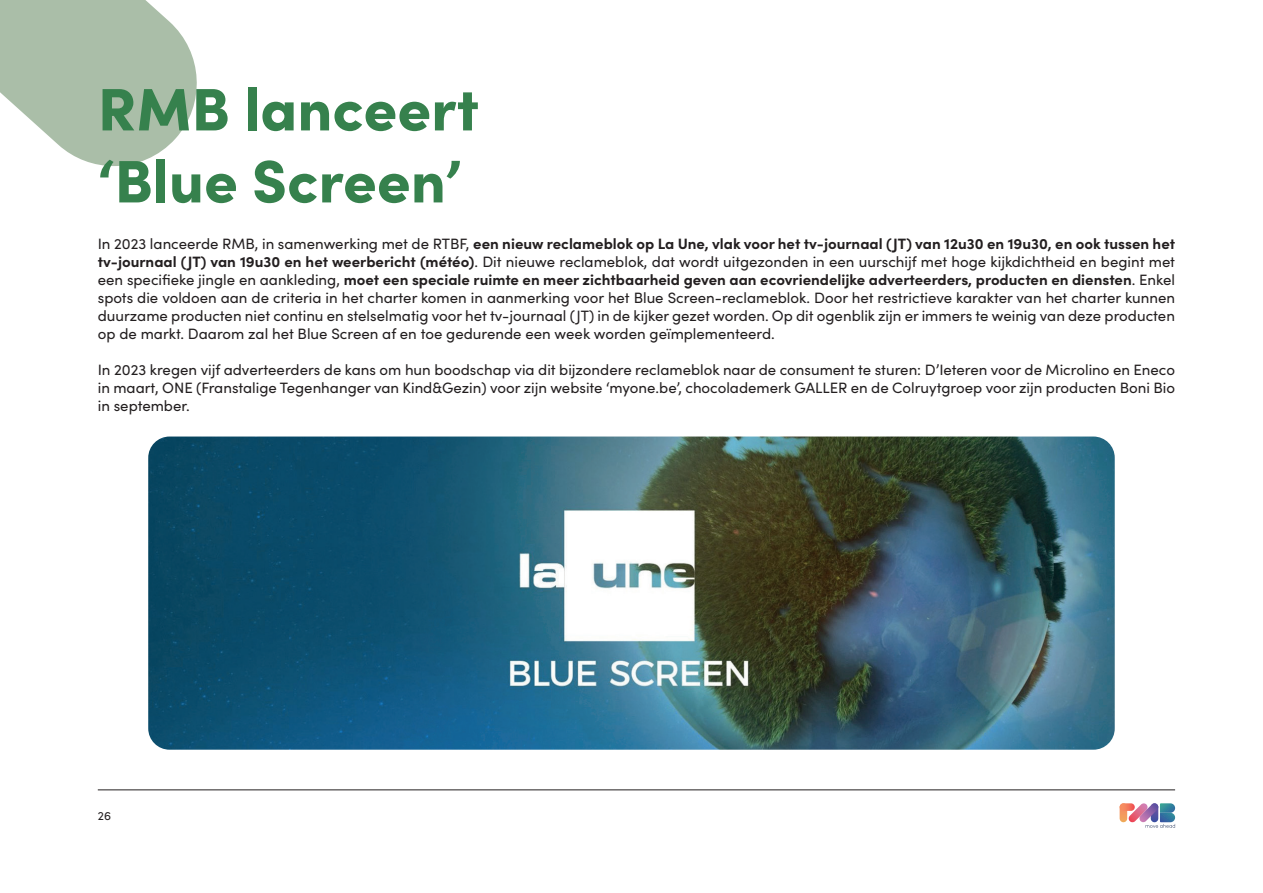
<style>
.page{position:relative;width:1263px;height:893px;background:#fff}
.page>*{position:absolute;margin:0;border:0;box-sizing:border-box;transform-origin:0 0}
.t1{font:900 60px/72px "Sofia Pro";color:#36814d}
.t2{font:15px/18px "Sofia Pro";color:#231f20;text-align:justify}
.t3{font:12px "Sofia Pro";color:#231f20}
.s1{font-weight:700}
</style>
<div class="page">
<svg style="left:0;top:0;width:197px;height:166px"></svg>
<hr style="left:98px;top:790px;width:1077px;height:1px;background:#231f20">
<svg style="left:1119px;top:803px;width:56px;height:25px"></svg>
<img style="left:148px;top:436px;width:967px;height:314px">
<h1 class="t1" style="left:98px;top:68px;width:383px">RMB lanceert ‘Blue Screen’</h1>
<p class="t2" style="left:98px;top:234px;width:1079px">In 2023 lanceerde RMB, in samenwerking met de RTBF, <span class="s1">een nieuw reclameblok op La Une, vlak voor het tv-journaal (JT) van 12u30 en 19u30, en ook tussen het tv-journaal (JT) van 19u30 en het weerbericht (météo)</span>. Dit nieuwe reclameblok, dat wordt uitgezonden in een uurschijf met hoge kijkdichtheid en begint met een specifieke jingle en aankleding, <span class="s1">moet een speciale ruimte en meer zichtbaarheid geven aan ecovriendelijke adverteerders, producten en diensten</span>. Enkel spots die voldoen aan de criteria in het charter komen in aanmerking voor het Blue Screen-reclameblok. Door het restrictieve karakter van het charter kunnen duurzame producten niet continu en stelselmatig voor het tv-journaal (JT) in de kijker gezet worden. Op dit ogenblik zijn er immers te weinig van deze producten op de markt. Daarom zal het Blue Screen af en toe gedurende een week worden geïmplementeerd.</p>
<p class="t2" style="left:98px;top:360px;width:1079px">In 2023 kregen vijf adverteerders de kans om hun boodschap via dit bijzondere reclameblok naar de consument te sturen: D’Ieteren voor de Microlino en Eneco in maart, ONE (Franstalige Tegenhanger van Kind&amp;Gezin) voor zijn website ‘myone.be’, chocolademerk GALLER en de Colruytgroep voor zijn producten Boni Bio in september.</p>
<p class="t3" style="left:98px;top:807px;width:15px">26</p>
</div>
